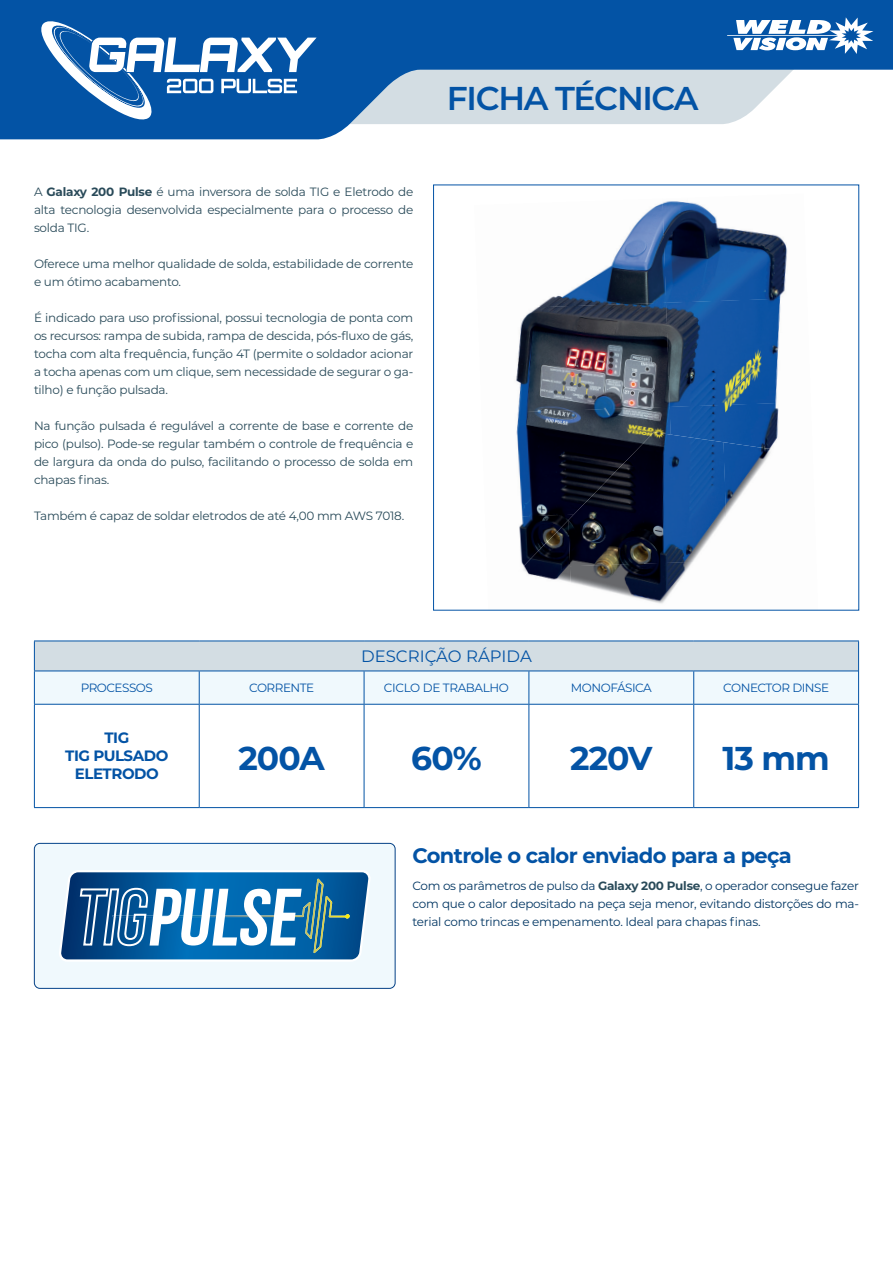
<style>
.page{position:relative;width:893px;height:1263px;background:#fff}
.page>*{position:absolute;margin:0;border:0;box-sizing:border-box;transform-origin:0 0}
.t1{font:700 33px "Montserrat";letter-spacing:-.03em;color:#0353a5}
.t2{font:600 33px "Montserrat";letter-spacing:-.04em;color:#0353a5}
.t3{font:700 21px "Montserrat";letter-spacing:-.03em;color:#0353a5}
.t4{font:16.5px "Montserrat";color:#0353a5}
.t5{font:700 15px/18px "Montserrat";letter-spacing:-.03em;color:#0353a5;text-align:center}
.t6{font:12px/18px "Montserrat";letter-spacing:-.02em;color:#294a59;text-align:justify}
.t7{font:12px/18px "Montserrat";letter-spacing:-.02em;color:#003562;text-align:justify}
.t8{font:12px "Montserrat";letter-spacing:-.04em;color:#0353a5}
.s1{font-weight:700}
.s2{font-weight:700;color:#294a59}
</style>
<div class="page">
<svg style="left:0;top:0;width:893px;height:139px;fill:#0353a5"></svg>
<svg style="left:727px;top:17px;width:146px;height:37px"></svg>
<img style="left:543px;top:203px;width:119px;height:100px">
<img style="left:662px;top:201px;width:126px;height:102px">
<img style="left:516px;top:303px;width:150px;height:104px">
<img style="left:666px;top:298px;width:122px;height:109px">
<img style="left:516px;top:407px;width:154px;height:107px">
<img style="left:670px;top:402px;width:118px;height:40px">
<img style="left:521px;top:514px;width:47px;height:6px">
<img style="left:568px;top:432px;width:158px;height:130px">
<img style="left:723px;top:442px;width:52px;height:78px">
<img style="left:519px;top:520px;width:52px;height:62px">
<img style="left:570px;top:562px;width:123px;height:42px">
<div style="left:34px;top:641px;width:825px;height:30px;background:#d3dde3"></div>
<div style="left:35px;top:672px;width:823px;height:32px;background:#f0f9fd"></div>
<hr style="left:34px;top:705px;width:1px;height:102px;background:#0353a5">
<hr style="left:199px;top:705px;width:1px;height:102px;background:#0353a5">
<hr style="left:364px;top:705px;width:1px;height:102px;background:#0353a5">
<hr style="left:528px;top:705px;width:1px;height:102px;background:#0353a5">
<hr style="left:693px;top:705px;width:1px;height:102px;background:#0353a5">
<hr style="left:858px;top:705px;width:1px;height:102px;background:#0353a5">
<hr style="left:34px;top:807px;width:165px;height:1px;background:#0353a5">
<hr style="left:199px;top:807px;width:165px;height:1px;background:#0353a5">
<hr style="left:364px;top:807px;width:165px;height:1px;background:#0353a5">
<hr style="left:529px;top:807px;width:165px;height:1px;background:#0353a5">
<hr style="left:694px;top:807px;width:165px;height:1px;background:#0353a5">
<hr style="left:34px;top:641px;width:165px;height:1px;background:#0353a5">
<hr style="left:34px;top:641px;width:1px;height:30px;background:#0353a5">
<hr style="left:199px;top:641px;width:165px;height:1px;background:#0353a5">
<hr style="left:364px;top:641px;width:165px;height:1px;background:#0353a5">
<hr style="left:529px;top:641px;width:165px;height:1px;background:#0353a5">
<hr style="left:694px;top:641px;width:165px;height:1px;background:#0353a5">
<hr style="left:34px;top:671px;width:165px;height:1px;background:#0353a5">
<hr style="left:199px;top:671px;width:165px;height:1px;background:#0353a5">
<hr style="left:364px;top:671px;width:165px;height:1px;background:#0353a5">
<hr style="left:529px;top:671px;width:165px;height:1px;background:#0353a5">
<hr style="left:694px;top:671px;width:164px;height:1px;background:#0353a5">
<hr style="left:858px;top:641px;width:1px;height:30px;background:#0353a5">
<hr style="left:34px;top:671px;width:1px;height:33px;background:#0353a5">
<hr style="left:199px;top:671px;width:1px;height:33px;background:#0353a5">
<hr style="left:364px;top:671px;width:1px;height:33px;background:#0353a5">
<hr style="left:528px;top:671px;width:1px;height:33px;background:#0353a5">
<hr style="left:693px;top:671px;width:1px;height:33px;background:#0353a5">
<hr style="left:858px;top:671px;width:1px;height:33px;background:#0353a5">
<hr style="left:34px;top:704px;width:165px;height:1px;background:#0353a5">
<hr style="left:199px;top:704px;width:165px;height:1px;background:#0353a5">
<hr style="left:364px;top:704px;width:165px;height:1px;background:#0353a5">
<hr style="left:529px;top:704px;width:165px;height:1px;background:#0353a5">
<hr style="left:694px;top:704px;width:165px;height:1px;background:#0353a5">
<div style="left:34px;top:843px;width:361px;height:145px;background:#f0f9fd;border-radius:6px"></div>
<svg style="left:59px;top:870px;width:311px;height:91px"></svg>
<div style="left:34px;top:843px;width:361px;height:146px;border:1px solid #fff;border-radius:6px"></div>
<svg style="left:38px;top:17px;width:279px;height:105px"></svg>
<p class="t6" style="left:34px;top:183px;width:381px">A <span class="s1">Galaxy 200 Pulse</span> é uma inversora de solda TIG e Eletrodo de alta tecnologia desenvolvida especialmente para o processo de solda TIG.</p>
<p class="t6" style="left:34px;top:255px;width:381px">Oferece uma melhor qualidade de solda, estabilidade de corrente e um ótimo acabamento.</p>
<p class="t6" style="left:34px;top:309px;width:381px">É indicado para uso profissional, possui tecnologia de ponta com os recursos: rampa de subida, rampa de descida, pós-fluxo de gás, tocha com alta frequência, função 4T (permite o soldador acionar a tocha apenas com um clique, sem necessidade de segurar o ga&shy;tilho) e função pulsada.</p>
<p class="t6" style="left:34px;top:417px;width:381px">Na função pulsada é regulável a corrente de base e corrente de pico (pulso). Pode-se regular também o controle de frequência e de largura da onda do pulso, facilitando o processo de solda em chapas finas.</p>
<p class="t6" style="left:34px;top:507px;width:372px">Também é capaz de soldar eletrodos de até 4,00 mm AWS 7018.</p>
<h1 class="t2" style="left:447px;top:75px;width:253px">FICHA TÉCNICA</h1>
<h3 class="t4" style="left:361px;top:645px;width:172px">DESCRIÇÃO RÁPIDA</h3>
<p class="t8" style="left:81px;top:679px;width:74px">PROCESSOS</p>
<p class="t8" style="left:249px;top:679px;width:67px">CORRENTE</p>
<p class="t8" style="left:384px;top:679px;width:127px">CICLO DE TRABALHO</p>
<p class="t8" style="left:571px;top:679px;width:82px">MONOFÁSICA</p>
<p class="t8" style="left:723px;top:679px;width:107px">CONECTOR DINSE</p>
<p class="t5" style="left:65px;top:728px;width:105px">TIG<br>TIG PULSADO<br>ELETRODO</p>
<h1 class="t1" style="left:239px;top:734px;width:88px">200A</h1>
<h1 class="t1" style="left:411px;top:734px;width:72px">60%</h1>
<h1 class="t1" style="left:570px;top:734px;width:84px">220V</h1>
<h1 class="t1" style="left:723px;top:734px;width:109px">13 mm</h1>
<h2 class="t3" style="left:412px;top:841px;width:381px">Controle o calor enviado para a peça</h2>
<p class="t7" style="left:412px;top:876px;width:448px">Com os parâmetros de pulso da <span class="s2">Galaxy 200 Pulse</span>, o operador consegue fazer com que o calor depositado na peça seja menor, evitando distorções do ma&shy;terial como trincas e empenamento. Ideal para chapas finas.</p>
</div>
